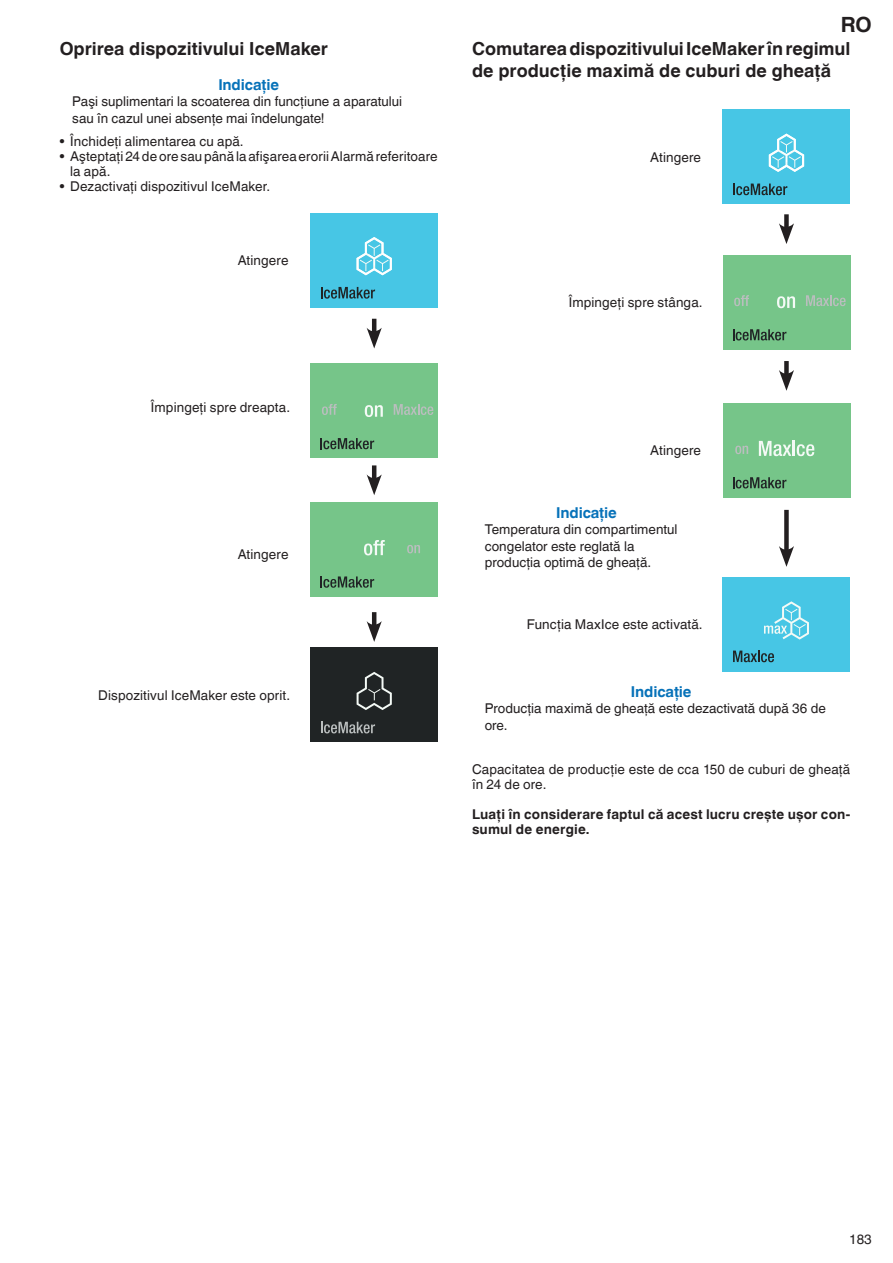
<style>
.page{position:relative;width:893px;height:1263px;background:#fff}
.page>*{position:absolute;margin:0;border:0;box-sizing:border-box;transform-origin:0 0}
.t1{font:700 21px "Helvetica Linotype";color:#231f20}
.t2{font:700 18px/21.6px "Helvetica Linotype";color:#231f20}
.t3{font:700 15px "Helvetica Linotype";letter-spacing:-.01em;color:#0772b9}
.t4{font:13.5px/16.2px "Helvetica Linotype";letter-spacing:.005em;color:#231f20}
.t5{font:700 13.5px/15px "Helvetica Linotype";letter-spacing:.01em;color:#231f20}
</style>
<div class="page">
<div style="left:310px;top:648px;width:128px;height:94px;background:#202425"></div>
<svg style="left:321px;top:722px;width:54px;height:11px"></svg>
<svg style="left:357px;top:672px;width:35px;height:38px"></svg>
<hr style="left:372px;top:319px;width:4px;height:17px;background:#231f20">
<svg style="left:367px;top:328px;width:15px;height:20px"></svg>
<div style="left:311px;top:502px;width:127px;height:95px;background:#76c589"></div>
<svg style="left:320px;top:576px;width:54px;height:12px"></svg>
<svg style="left:364px;top:540px;width:21px;height:15px"></svg>
<svg style="left:407px;top:545px;width:13px;height:8px"></svg>
<div style="left:311px;top:363px;width:127px;height:95px;background:#76c589"></div>
<svg style="left:320px;top:438px;width:54px;height:11px"></svg>
<svg style="left:365px;top:405px;width:18px;height:12px"></svg>
<svg style="left:394px;top:404px;width:39px;height:11px"></svg>
<svg style="left:322px;top:404px;width:15px;height:11px"></svg>
<hr style="left:372px;top:465px;width:4px;height:18px;background:#231f20">
<svg style="left:367px;top:474px;width:15px;height:21px"></svg>
<hr style="left:372px;top:612px;width:4px;height:17px;background:#231f20">
<svg style="left:367px;top:621px;width:15px;height:21px"></svg>
<div style="left:310px;top:213px;width:128px;height:94px;background:#47c6e5"></div>
<svg style="left:321px;top:287px;width:54px;height:12px"></svg>
<svg style="left:357px;top:237px;width:35px;height:38px"></svg>
<div style="left:784px;top:214px;width:5px;height:17px;background:#231f20"></div>
<svg style="left:779px;top:223px;width:15px;height:21px"></svg>
<div style="left:723px;top:255px;width:127px;height:95px;background:#76c589"></div>
<svg style="left:733px;top:329px;width:53px;height:11px"></svg>
<svg style="left:777px;top:296px;width:18px;height:12px"></svg>
<svg style="left:806px;top:295px;width:40px;height:11px"></svg>
<svg style="left:734px;top:295px;width:15px;height:11px"></svg>
<div style="left:784px;top:361px;width:5px;height:17px;background:#231f20"></div>
<svg style="left:779px;top:370px;width:15px;height:21px"></svg>
<div style="left:784px;top:510px;width:5px;height:44px;background:#231f20"></div>
<svg style="left:779px;top:546px;width:15px;height:21px"></svg>
<div style="left:723px;top:109px;width:127px;height:95px;background:#47c6e5"></div>
<svg style="left:733px;top:184px;width:54px;height:11px"></svg>
<svg style="left:769px;top:134px;width:35px;height:38px"></svg>
<div style="left:723px;top:403px;width:127px;height:94px;background:#76c589"></div>
<svg style="left:733px;top:477px;width:53px;height:11px"></svg>
<svg style="left:759px;top:441px;width:32px;height:15px"></svg>
<hr style="left:792px;top:441px;width:3px;height:15px;background:#f4faf6">
<svg style="left:797px;top:444px;width:17px;height:12px"></svg>
<svg style="left:735px;top:446px;width:13px;height:8px"></svg>
<div style="left:723px;top:577px;width:127px;height:94px;background:#47c6e5"></div>
<svg style="left:733px;top:651px;width:41px;height:11px"></svg>
<svg style="left:764px;top:601px;width:45px;height:39px"></svg>
<h2 class="t2" style="left:60px;top:38px;width:270px">Oprirea dispozitivului IceMaker</h2>
<p class="t3" style="left:218px;top:76px;width:62px">Indicaţie</p>
<p class="t4" style="left:72px;top:94px;width:331px">Paşi suplimentari la scoaterea din funcţiune a aparatului sau în cazul unei absenţe mai îndelungate!</p>
<p class="t4" style="left:60px;top:133px;width:186px">• Închideţi alimentarea cu apă.</p>
<p class="t4" style="left:70px;top:149px;width:369px;line-height:15px;text-indent:-11px">• Aşteptaţi 24 de ore sau până la afişarea erorii Alarmă referitoare la apă.</p>
<p class="t4" style="left:60px;top:178px;width:212px">• Dezactivaţi dispozitivul IceMaker.</p>
<p class="t4" style="left:238px;top:252px;width:52px">Atingere</p>
<h1 class="t1" style="left:841px;top:13px;width:32px">RO</h1>
<h2 class="t2" style="left:472px;top:38px;width:380px">Comutarea dispozitivului IceMaker în regimul de producţie maximă de cuburi de gheaţă</h2>
<p class="t4" style="left:650px;top:149px;width:52px">Atingere</p>
<p class="t4" style="left:569px;top:294px;width:135px">Împingeţi spre stânga.</p>
<p class="t4" style="left:151px;top:399px;width:141px">Împingeţi spre dreapta.</p>
<p class="t4" style="left:238px;top:547px;width:52px">Atingere</p>
<p class="t4" style="left:98px;top:687px;width:193px">Dispozitivul IceMaker este oprit.</p>
<p class="t4" style="left:650px;top:442px;width:52px">Atingere</p>
<p class="t3" style="left:556px;top:504px;width:62px">Indicaţie</p>
<p class="t4" style="left:485px;top:522px;width:194px">Temperatura din compartimentul congelator este reglată la producția optimă de gheață.</p>
<p class="t4" style="left:527px;top:616px;width:177px">Funcţia MaxIce este activată.</p>
<p class="t3" style="left:631px;top:683px;width:62px">Indicaţie</p>
<p class="t4" style="left:485px;top:701px;width:343px">Producția maximă de gheață este dezactivată după 36 de ore.</p>
<p class="t4" style="left:472px;top:762px;width:380px;line-height:15px">Capacitatea de producție este de cca 150 de cuburi de gheață în 24 de ore.</p>
<p class="t5" style="left:472px;top:807px;width:380px">Luați în considerare faptul că acest lucru crește ușor con&shy;sumul de energie.</p>
<p class="t4" style="left:849px;top:1231px;width:24px">183</p>
</div>
